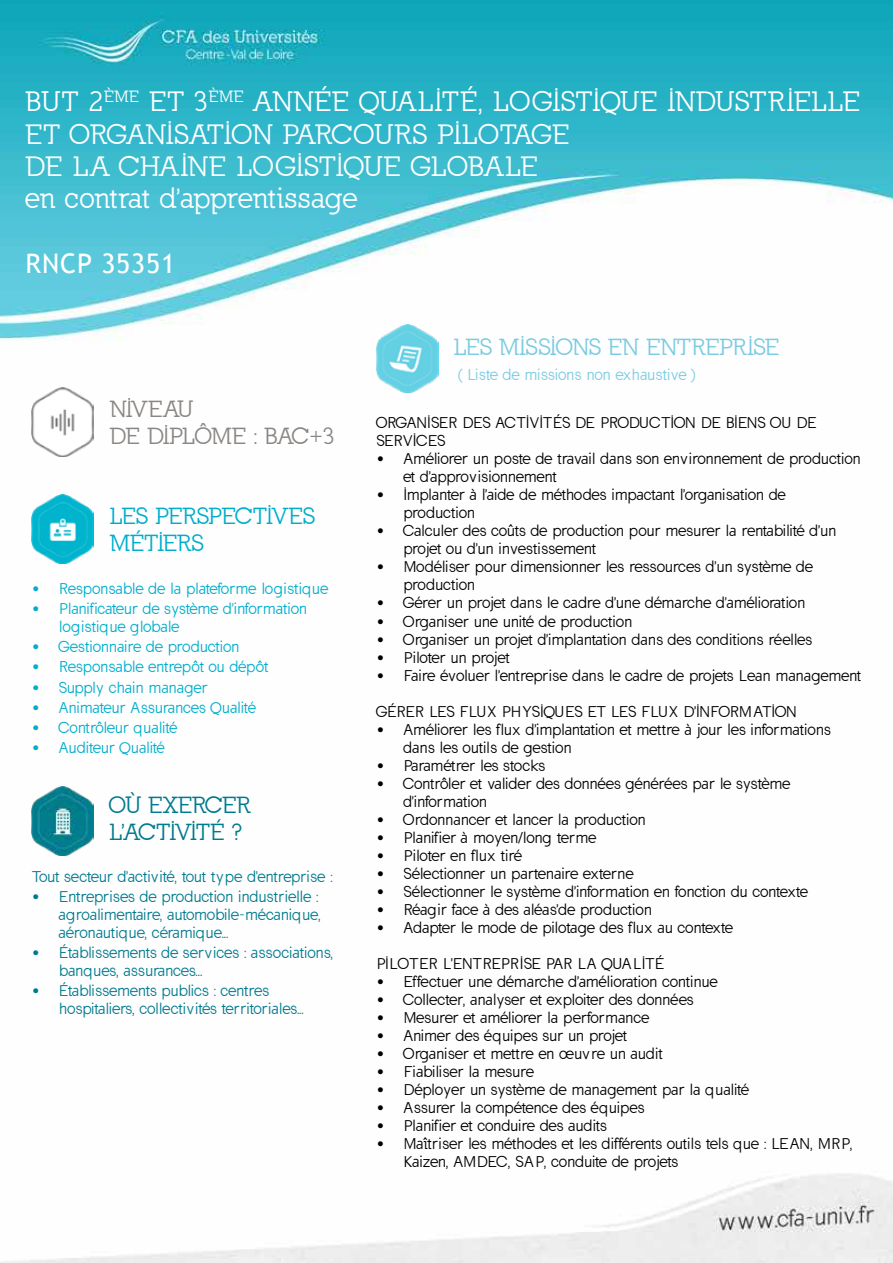
<style>
.page{position:relative;width:893px;height:1263px;background:#fff}
.page>*{position:absolute;margin:0;border:0;box-sizing:border-box;transform-origin:0 0}
.t1{font:27px/32.4px "California";letter-spacing:.03em;color:#fff}
.t2{font:27px "Trebuchet MS";letter-spacing:.03em;color:#fff}
.t3{font:22.5px "California";color:#7bcbe2}
.t4{font:22.5px/27px "California";color:#00aecc}
.t5{font:22.5px/27px "California";color:#8a8684}
.t6{font:22.5px/27px "California";color:#007a8e}
.t7{font:15px/18px "California Sans";color:#000}
.t8{font:15px/18px "California Sans";color:#007a8e}
.t9{font:15px/18px "California Sans";letter-spacing:.02em;color:#000}
.t10{font:15px/18px "California Sans";letter-spacing:.025em;color:#00aecc}
.t11{font:15px "California Sans";color:#00aecc}
.t12{font:15px "California Sans";letter-spacing:.025em;color:#000}
.t13{font:15px/18px "California Sans";letter-spacing:.025em;color:#007a8e}
.t14{font:15px "California Sans";letter-spacing:.025em;color:#7bcbe2}
</style>
<div class="page">
<img style="left:0;top:0;width:893px;height:1263px">
<img style="left:32px;top:388px;width:62px;height:69px">
<img style="left:32px;top:495px;width:62px;height:69px">
<img style="left:32px;top:787px;width:62px;height:68px">
<img style="left:376px;top:324px;width:62px;height:69px">
<h1 class="t1" style="left:26px;top:86px;width:836px">BUT 2<sup>ÈME</sup> ET 3<sup>ÈME</sup> ANNÉE QUALITÉ, LOGISTIQUE INDUSTRIELLE ET ORGANISATION PARCOURS PILOTAGE<br>DE LA CHAINE LOGISTIQUE GLOBALE<br>en contrat d'apprentissage</h1>
<h1 class="t2" style="left:26px;top:248px;width:151px">RNCP 35351</h1>
<h2 class="t5" style="left:110px;top:396px;width:226px">NIVEAU<br>DE DIPLÔME : BAC+3</h2>
<h2 class="t4" style="left:110px;top:503px;width:206px">LES PERSPECTIVES<br>MÉTIERS</h2>
<p class="t10" style="left:32px;top:580px;width:298px">• Responsable de la plateforme logistique</p>
<p class="t10" style="left:59px;top:600px;width:249px;text-indent:-27px">• Planificateur de système d'information logistique globale</p>
<p class="t10" style="left:32px;top:638px;width:209px">• Gestionnaire de production</p>
<p class="t10" style="left:32px;top:658px;width:238px">• Responsable entrepôt ou dépôt</p>
<p class="t11" style="left:32px;top:678px;width:177px">• Supply chain manager</p>
<p class="t11" style="left:32px;top:699px;width:225px">• Animateur Assurances Qualité</p>
<p class="t11" style="left:32px;top:719px;width:147px">• Contrôleur qualité</p>
<p class="t11" style="left:32px;top:739px;width:134px">• Auditeur Qualité</p>
<h2 class="t6" style="left:109px;top:792px;width:142px">OÙ EXERCER<br>L'ACTIVITÉ ?</h2>
<p class="t8" style="left:32px;top:868px;width:302px">Tout secteur d'activité, tout type d'entreprise :</p>
<p class="t8" style="left:59px;top:888px;width:263px;text-indent:-27px">• Entreprises de production industrielle : agroalimentaire, automobile-mécanique, aéronautique, céramique...</p>
<p class="t13" style="left:59px;top:944px;width:276px;text-indent:-27px">• Établissements de services : associations, banques, assurances...</p>
<p class="t8" style="left:59px;top:982px;width:246px;text-indent:-27px">• Établissements publics : centres hospitaliers, collectivités territoriales...</p>
<h2 class="t3" style="left:454px;top:334px;width:327px">LES MISSIONS EN ENTREPRISE</h2>
<p class="t14" style="left:458px;top:366px;width:239px">( Liste de missions non exhaustive )</p>
<p class="t7" style="left:376px;top:414px;width:442px">ORGANISER DES ACTIVITÉS DE PRODUCTION DE BIENS OU DE<br>SERVICES</p>
<p class="t7" style="left:403px;top:450px;width:459px;text-indent:-27px">• Améliorer un poste de travail dans son environnement de production et d'approvisionnement</p>
<p class="t7" style="left:403px;top:486px;width:384px;text-indent:-27px">• Implanter à l'aide de méthodes impactant l'organisation de production</p>
<p class="t7" style="left:403px;top:522px;width:434px;text-indent:-27px">• Calculer des coûts de production pour mesurer la rentabilité d'un projet ou d'un investissement</p>
<p class="t9" style="left:403px;top:558px;width:411px;text-indent:-27px">• Modéliser pour dimensionner les ressources d'un système de production</p>
<p class="t7" style="left:376px;top:594px;width:430px">• Gérer un projet dans le cadre d'une démarche d'amélioration</p>
<p class="t7" style="left:376px;top:612px;width:257px">• Organiser une unité de production</p>
<p class="t7" style="left:376px;top:630px;width:437px">• Organiser un projet d'implantation dans des conditions réelles</p>
<p class="t7" style="left:376px;top:648px;width:135px">• Piloter un projet</p>
<p class="t7" style="left:376px;top:666px;width:486px">• Faire évoluer l'entreprise dans le cadre de projets Lean management</p>
<p class="t7" style="left:376px;top:702px;width:422px">GÉRER LES FLUX PHYSIQUES ET LES FLUX D'INFORMATION</p>
<p class="t7" style="left:403px;top:720px;width:429px;text-indent:-27px">• Améliorer les flux d'implantation et mettre à jour les informations dans les outils de gestion</p>
<p class="t7" style="left:376px;top:756px;width:170px">• Paramétrer les stocks</p>
<p class="t7" style="left:403px;top:774px;width:388px;text-indent:-27px">• Contrôler et valider des données générées par le système d'information</p>
<p class="t7" style="left:376px;top:810px;width:271px">• Ordonnancer et lancer la production</p>
<p class="t7" style="left:376px;top:828px;width:221px">• Planifier à moyen/long terme</p>
<p class="t7" style="left:376px;top:846px;width:147px">• Piloter en flux tiré</p>
<p class="t7" style="left:376px;top:864px;width:258px">• Sélectionner un partenaire externe</p>
<p class="t7" style="left:376px;top:882px;width:433px">• Sélectionner le système d'information en fonction du contexte</p>
<p class="t12" style="left:376px;top:900px;width:277px">• Réagir face à des aléas'de production</p>
<p class="t7" style="left:376px;top:918px;width:358px">• Adapter le mode de pilotage des flux au contexte</p>
<p class="t7" style="left:376px;top:954px;width:289px">PILOTER L'ENTREPRISE PAR LA QUALITÉ</p>
<p class="t7" style="left:376px;top:972px;width:343px">• Effectuer une démarche d'amélioration continue</p>
<p class="t7" style="left:376px;top:990px;width:319px">• Collecter, analyser et exploiter des données</p>
<p class="t7" style="left:376px;top:1008px;width:274px">• Mesurer et améliorer la performance</p>
<p class="t7" style="left:376px;top:1026px;width:252px">• Animer des équipes sur un projet</p>
<p class="t7" style="left:376px;top:1044px;width:288px">• Organiser et mettre en œuvre un audit</p>
<p class="t9" style="left:376px;top:1062px;width:159px">• Fiabiliser la mesure</p>
<p class="t7" style="left:376px;top:1080px;width:374px">• Déployer un système de management par la qualité</p>
<p class="t12" style="left:376px;top:1098px;width:269px">• Assurer la compétence des équipes</p>
<p class="t7" style="left:376px;top:1116px;width:232px">• Planifier et conduire des audits</p>
<p class="t9" style="left:403px;top:1134px;width:450px;text-indent:-27px">• Maîtriser les méthodes et les différents outils tels que : LEAN, MRP,<br>Kaizen, AMDEC, SAP, conduite de projets</p>
</div>
